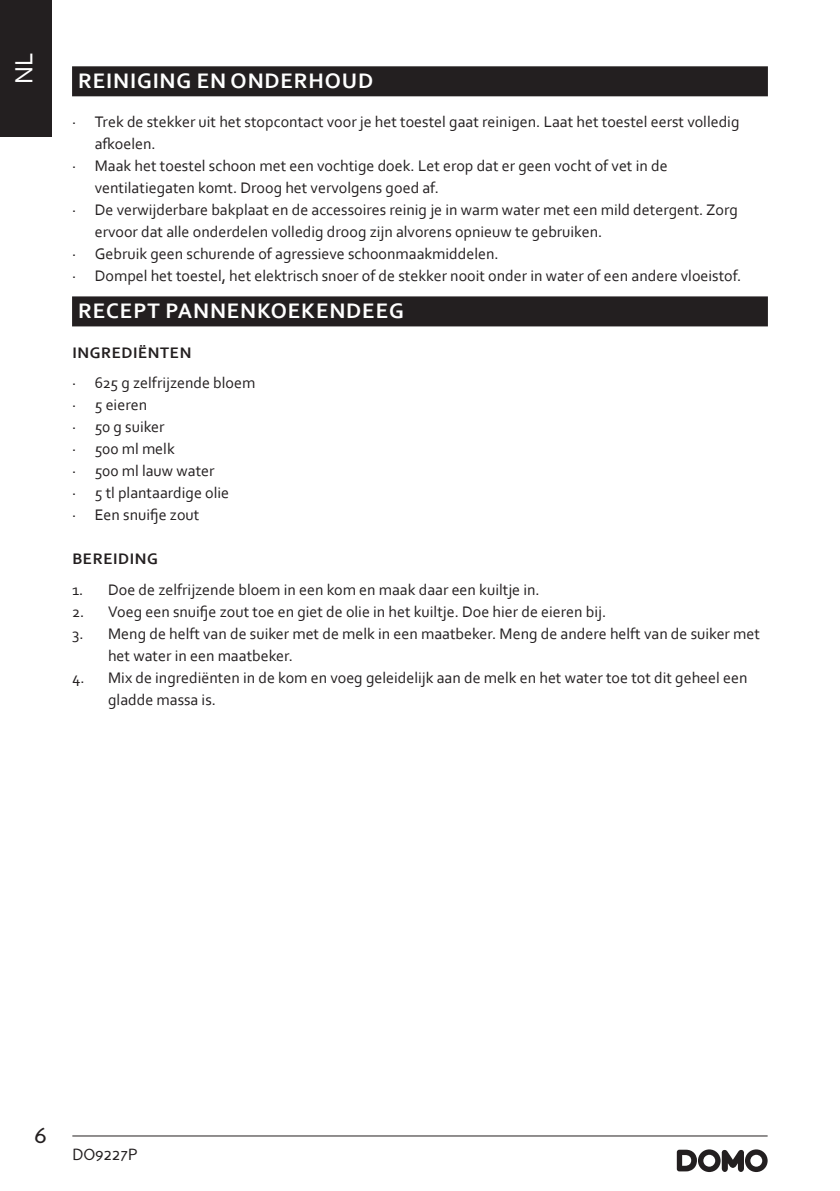
<style>
.page{position:relative;width:840px;height:1191px;background:#fff}
.page>*{position:absolute;margin:0;border:0;box-sizing:border-box;transform-origin:0 0}
.t1{font:26px "Corbel";color:#fff}
.t2{font:24px "Perspective Sans";color:#231f20}
.TITEL_NIVEAU_1{font:700 22px "Corbel";letter-spacing:.04em;color:#fff}
.t3{font:16px/22px "Corbel";color:#231f20}
.TITEL_NIVEAU_2{font:700 16px "Corbel";letter-spacing:.04em;color:#231f20}
.t4{font:16px "Perspective Sans";color:#231f20}
</style>
<div class="page">
<hr style="left:72px;top:1135px;width:695px;height:1px;background:#231f20">
<svg style="left:676px;top:1149px;width:91px;height:23px"></svg>
<div style="left:0;top:0;width:51px;height:136px;background:#231f20"></div>
<div style="left:72px;top:66px;width:695px;height:30px;background:#231f20"></div>
<div style="left:72px;top:296px;width:695px;height:30px;background:#231f20"></div>
<h1 class="t1" style="left:8px;top:84px;width:33px;rotate:-90deg">NL</h1>
<p class="TITEL_NIVEAU_1" style="left:78px;top:67px;width:296px">REINIGING EN ONDERHOUD</p>
<p class="t3" style="left:95px;top:111px;width:646px;text-indent:-23px">· Trek de stekker uit het stopcontact voor je het toestel gaat reinigen. Laat het toestel eerst volledig afkoelen.</p>
<p class="t3" style="left:95px;top:155px;width:574px;text-indent:-23px">· Maak het toestel schoon met een vochtige doek. Let erop dat er geen vocht of vet in de ventilatiegaten komt. Droog het vervolgens goed af.</p>
<p class="t3" style="left:95px;top:199px;width:644px;text-indent:-23px">· De verwijderbare bakplaat en de accessoires reinig je in warm water met een mild detergent. Zorg ervoor dat alle onderdelen volledig droog zijn alvorens opnieuw te gebruiken.</p>
<p class="t3" style="left:72px;top:243px;width:428px">· Gebruik geen schurende of agressieve schoonmaakmiddelen.</p>
<p class="t3" style="left:72px;top:265px;width:670px">· Dompel het toestel, het elektrisch snoer of de stekker nooit onder in water of een andere vloeistof.</p>
<p class="TITEL_NIVEAU_1" style="left:78px;top:297px;width:327px">RECEPT PANNENKOEKENDEEG</p>
<p class="TITEL_NIVEAU_2" style="left:72px;top:342px;width:120px">INGREDIËNTEN</p>
<p class="t3" style="left:72px;top:371px;width:185px">· 625 g zelfrijzende bloem</p>
<p class="t3" style="left:72px;top:393px;width:76px">· 5 eieren</p>
<p class="t3" style="left:72px;top:415px;width:94px">· 50 g suiker</p>
<p class="t3" style="left:72px;top:437px;width:104px">· 500 ml melk</p>
<p class="t3" style="left:72px;top:459px;width:144px">· 500 ml lauw water</p>
<p class="t3" style="left:72px;top:481px;width:158px">· 5 tl plantaardige olie</p>
<p class="t3" style="left:72px;top:503px;width:129px">· Een snuifje zout</p>
<p class="TITEL_NIVEAU_2" style="left:72px;top:549px;width:87px">BEREIDING</p>
<p class="t3" style="left:72px;top:578px;width:469px">1. Doe de zelfrijzende bloem in een kom en maak daar een kuiltje in.</p>
<p class="t3" style="left:72px;top:600px;width:535px">2. Voeg een snuifje zout toe en giet de olie in het kuiltje. Doe hier de eieren bij.</p>
<p class="t3" style="left:108px;top:622px;width:653px;text-indent:-36px">3. Meng de helft van de suiker met de melk in een maatbeker. Meng de andere helft van de suiker met het water in een maatbeker.</p>
<p class="t3" style="left:108px;top:666px;width:640px;text-indent:-36px">4. Mix de ingrediënten in de kom en voeg geleidelijk aan de melk en het water toe tot dit geheel een gladde massa is.</p>
<h2 class="t2" style="left:34px;top:1120px;width:14px">6</h2>
<p class="t4" style="left:72px;top:1145px;width:67px">DO9227P</p>
</div>
